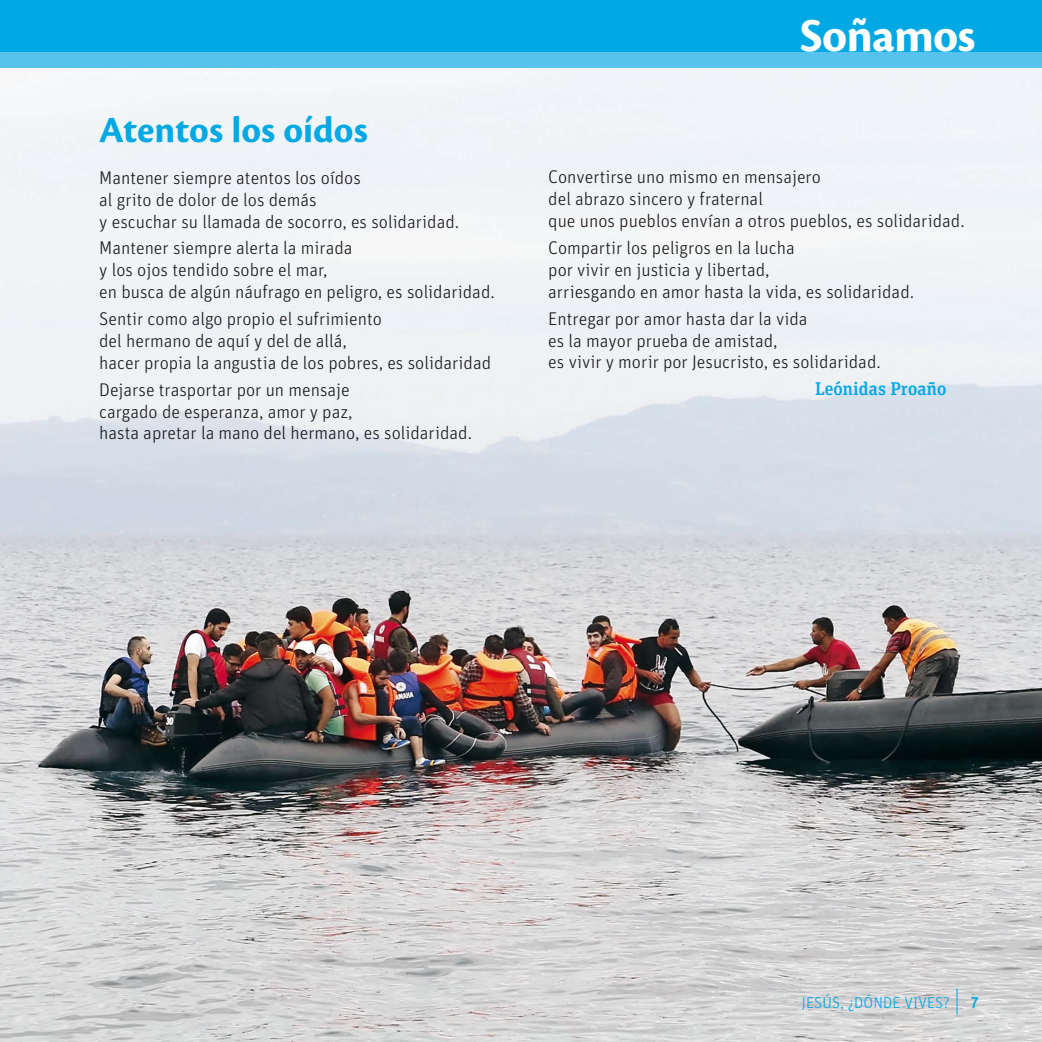
<style>
.page{position:relative;width:1042px;height:1042px;background:#fff}
.page>*{position:absolute;margin:0;border:0;box-sizing:border-box;transform-origin:0 0}
.t1{font:700 49px "Cronos Pro";letter-spacing:-.015em;color:#fff}
.t2{font:700 38.5px "Cronos Pro";color:#00a9e4}
.t3{font:300 18.38px/21.9px "Unit Pro";color:#1a171c}
.t4{font:500 18.38px "Unit Slab Pro";color:#00a9e4}
.t5{font:300 15.75px "Unit Pro";letter-spacing:.01em;color:#00a9e4}
.t6{font:500 15.75px "Unit Pro";color:#00a9e4}
</style>
<div class="page">
<img style="left:0;top:68px;width:1042px;height:974px">
<div style="left:0;top:39px;width:1042px;height:29px;background:#57c3ec"></div>
<div style="left:0;top:0;width:1042px;height:52px;background:#00a9e4"></div>
<svg style="left:956px;top:988px;width:1px;height:27px"></svg>
<h2 class="t2" style="left:99px;top:116px;width:270px">Atentos los oídos</h2>
<p class="t3" style="left:99px;top:168px;width:361px">Mantener siempre atentos los oídos<br>al grito de dolor de los demás<br>y escuchar su llamada de socorro, es solidaridad.</p>
<p class="t3" style="left:99px;top:239px;width:397px">Mantener siempre alerta la mirada<br>y los ojos tendido sobre el mar,<br>en busca de algún náufrago en peligro, es solidaridad.</p>
<p class="t3" style="left:99px;top:309px;width:393px">Sentir como algo propio el sufrimiento<br>del hermano de aquí y del de allá,<br>hacer propia la angustia de los pobres, es solidaridad</p>
<p class="t3" style="left:99px;top:380px;width:374px">Dejarse trasportar por un mensaje<br>cargado de esperanza, amor y paz,<br>hasta apretar la mano del hermano, es solidaridad.</p>
<h1 class="t1" style="left:800px;top:17px;width:177px">Soñamos</h1>
<p class="t3" style="left:548px;top:168px;width:418px">Convertirse uno mismo en mensajero<br>del abrazo sincero y fraternal<br>que unos pueblos envían a otros pueblos, es solidaridad.</p>
<p class="t3" style="left:548px;top:238px;width:367px">Compartir los peligros en la lucha<br>por vivir en justicia y libertad,<br>arriesgando en amor hasta la vida, es solidaridad.</p>
<p class="t3" style="left:548px;top:309px;width:334px">Entregar por amor hasta dar la vida<br>es la mayor prueba de amistad,<br>es vivir y morir por Jesucristo, es solidaridad.</p>
<p class="t4" style="left:815px;top:378px;width:133px">Leónidas Proaño</p>
<p class="t5" style="left:802px;top:997px;width:150px">JESÚS, ¿DÓNDE VIVES?</p>
<p class="t6" style="left:970px;top:993px;width:10px">7</p>
</div>
